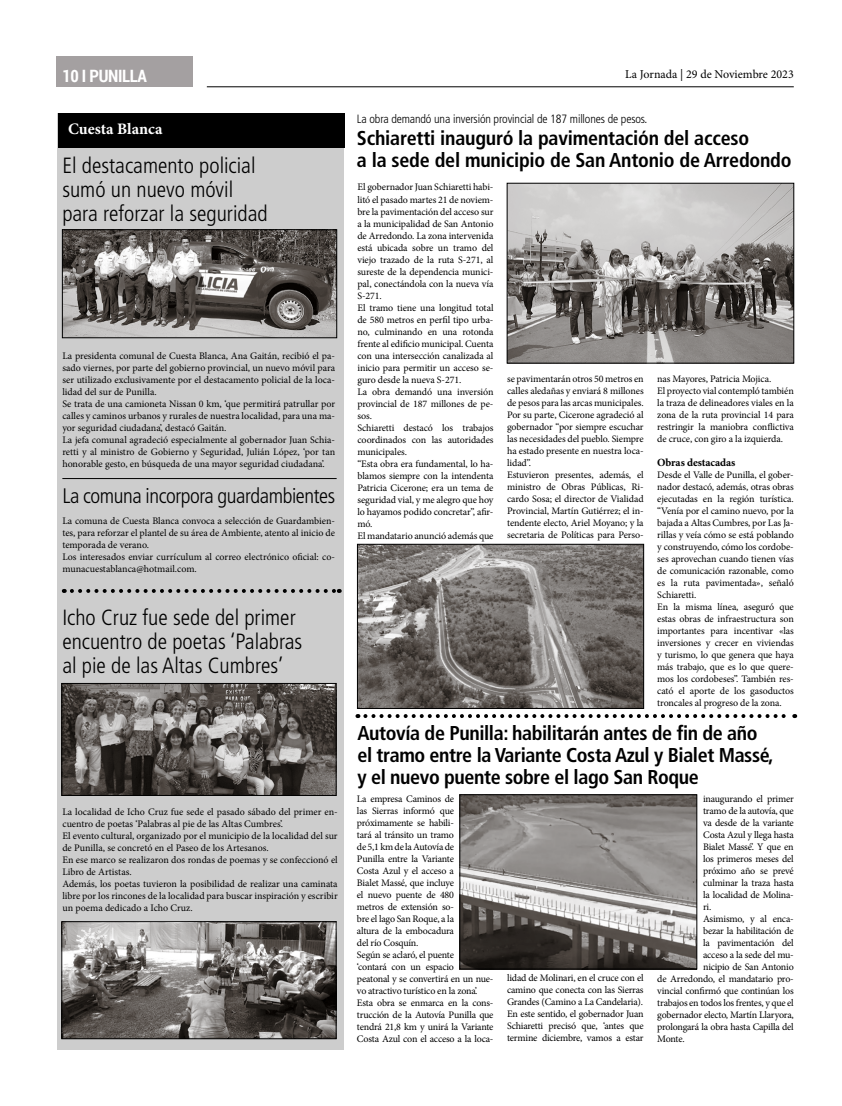
<style>
.page{position:relative;width:842px;height:1106px;background:#fff}
.page>*{position:absolute;margin:0;border:0;box-sizing:border-box;transform-origin:0 0}
.t1{font:300 condensed 22px/24px "Frutiger LT Std";color:#000}
.t2{font:300 condensed 21px "Frutiger LT Std";letter-spacing:-.02em;color:#000}
.t3{font:700 condensed 20px/22px "Frutiger LT Std";letter-spacing:-.02em;color:#000}
.t4{font:700 17px "Roboto Condensed";letter-spacing:-.02em;color:#fff}
.t5{font:700 16px "Minion Pro";color:#fff}
.t6{font:300 condensed 12px "Frutiger LT Std";letter-spacing:-.01em;color:#000}
.t7{font:12px "Minion Pro";color:#000}
.t8{font:700 11px "Minion Pro";letter-spacing:-.01em;color:#000}
.t9{font:10px/12px "Minion Pro";letter-spacing:-.01em;color:#000}
.t10{font:10px "Minion Pro";letter-spacing:-.03em;color:#000}
</style>
<div class="page">
<div style="left:57px;top:57px;width:136px;height:30px;background:#a4a0a1"></div>
<hr style="left:207px;top:86px;width:587px;height:1px;background:#000">
<img style="left:461px;top:796px;width:234px;height:171px">
<div style="left:57px;top:113px;width:286px;height:936px;background:#cdcdcd"></div>
<svg style="left:72px;top:589px;width:268px;height:4px"></svg>
<img style="left:509px;top:185px;width:283px;height:176px">
<div style="left:507px;top:183px;width:287px;height:180px;border:1px solid #000"></div>
<img style="left:359px;top:546px;width:283px;height:161px">
<div style="left:357px;top:544px;width:287px;height:165px;border:1px solid #000"></div>
<div style="left:459px;top:794px;width:238px;height:175px;border:1px solid #000"></div>
<img style="left:64px;top:231px;width:271px;height:105px">
<div style="left:62px;top:229px;width:275px;height:109px;border:1px solid #000"></div>
<img style="left:63px;top:923px;width:272px;height:114px">
<div style="left:61px;top:921px;width:276px;height:118px;border:1px solid #000"></div>
<img style="left:63px;top:685px;width:272px;height:109px">
<div style="left:61px;top:683px;width:276px;height:113px;border:1px solid #000"></div>
<hr style="left:62px;top:478px;width:275px;height:1px;background:#000">
<svg style="left:365px;top:714px;width:430px;height:4px"></svg>
<h3 class="t4" style="left:62px;top:64px;width:86px">10 I PUNILLA</h3>
<h3 class="t5" style="left:68px;top:117px;width:96px">Cuesta Blanca</h3>
<h1 class="t1" style="left:62px;top:154px;width:207px">El destacamento policial sumó un nuevo móvil para reforzar la seguridad</h1>
<p class="t9" style="left:62px;top:350px;width:274px">La presidenta comunal de Cuesta Blanca, Ana Gaitán, recibió el pa&shy;sado viernes, por parte del gobierno provincial, un nuevo móvil para ser utilizado exclusivamente por el destacamento policial de la loca&shy;lidad del sur de Punilla.<br>Se trata de una camioneta Nissan 0 km, ‘que permitirá patrullar por calles y caminos urbanos y rurales de nuestra localidad, para una ma&shy;yor seguridad ciudadana’, destacó Gaitán.<br>La jefa comunal agradeció especialmente al gobernador Juan Schia&shy;retti y al ministro de Gobierno y Seguridad, Julián López, ‘por tan honorable gesto, en búsqueda de una mayor seguridad ciudadana’.</p>
<h2 class="t2" style="left:62px;top:484px;width:274px">La comuna incorpora guardambientes</h2>
<p class="t9" style="left:62px;top:514px;width:274px">La comuna de Cuesta Blanca convoca a selección de Guardambien&shy;tes, para reforzar el plantel de su área de Ambiente, atento al inicio de temporada de verano.<br>Los interesados enviar currículum al correo electrónico oficial: co&shy;munacuestablanca@hotmail.com.</p>
<h1 class="t1" style="left:62px;top:605px;width:241px">Icho Cruz fue sede del primer encuentro de poetas ‘Palabras al pie de las Altas Cumbres’</h1>
<p class="t9" style="left:62px;top:806px;width:277px">La localidad de Icho Cruz fue sede el pasado sábado del primer en&shy;cuentro de poetas ‘Palabras al pie de las Altas Cumbres’.<br>El evento cultural, organizado por el municipio de la localidad del sur de Punilla, se concretó en el Paseo de los Artesanos.<br>En ese marco se realizaron dos rondas de poemas y se confeccionó el Libro de Artistas.<br>Además, los poetas tuvieron la posibilidad de realizar una caminata libre por los rincones de la localidad para buscar inspiración y escribir un poema dedicado a Icho Cruz.</p>
<p class="t7" style="left:625px;top:66px;width:170px">La Jornada | 29 de Noviembre 2023</p>
<p class="t6" style="left:357px;top:112px;width:292px">La obra demandó una inversión provincial de 187 millones de pesos.</p>
<h3 class="t3" style="left:357px;top:127px;width:436px">Schiaretti inauguró la pavimentación del acceso<br>a la sede del municipio de San Antonio de Arredondo</h3>
<p class="t9" style="left:357px;top:181px;width:138px">El gobernador Juan Schiaretti habi&shy;litó el pasado martes 21 de noviem&shy;bre la pavimentación del acceso sur a la municipalidad de San Antonio de Arredondo. La zona intervenida está ubicada sobre un tramo del viejo trazado de la ruta S-271, al sureste de la dependencia munici&shy;pal, conectándola con la nueva vía<br>S-271.<br>El tramo tiene una longitud total de 580 metros en perfil tipo urba&shy;no, culminando en una rotonda frente al edificio municipal. Cuenta con una intersección canalizada al inicio para permitir un acceso se&shy;guro desde la nueva S-271.<br>La obra demandó una inversión provincial de 187 millones de pe&shy;sos.<br>Schiaretti destacó los trabajos coordinados con las autoridades municipales.<br>“Esta obra era fundamental, lo ha&shy;blamos siempre con la intendenta<br>Patricia Cicerone; era un tema de seguridad vial, y me alegro que hoy lo hayamos podido concretar”, afir&shy;mó.<br>El mandatario anunció además que</p>
<p class="t9" style="left:507px;top:373px;width:138px">se pavimentarán otros 50 metros en calles aledañas y enviará 8 millones de pesos para las arcas municipales.<br>Por su parte, Cicerone agradeció al gobernador “por siempre escuchar las necesidades del pueblo. Siempre ha estado presente en nuestra loca&shy;lidad”.<br>Estuvieron presentes, además, el ministro de Obras Públicas, Ri&shy;cardo Sosa; el director de Vialidad Provincial, Martín Gutiérrez; el in&shy;tendente electo, Ariel Moyano; y la secretaria de Políticas para Perso-</p>
<p class="t9" style="left:657px;top:373px;width:138px">nas Mayores, Patricia Mojica.<br>El proyecto vial contempló también la traza de delineadores viales en la zona de la ruta provincial 14 para restringir la maniobra conflictiva de cruce, con giro a la izquierda.</p>
<p class="t8" style="left:657px;top:455px;width:80px">Obras destacadas</p>
<p class="t9" style="left:657px;top:469px;width:138px">Desde el Valle de Punilla, el gober&shy;nador destacó, además, otras obras ejecutadas en la región turística. “Venía por el camino nuevo, por la bajada a Altas Cumbres, por Las Ja&shy;rillas y veía cómo se está poblando y construyendo, cómo los cordobe&shy;ses aprovechan cuando tienen vías de comunicación razonable, como es la ruta pavimentada», señaló<br>Schiaretti.<br>En la misma línea, aseguró que estas obras de infraestructura son importantes para incentivar «las inversiones y crecer en viviendas y turismo, lo que genera que haya más trabajo, que es lo que quere&shy;mos los cordobeses”. También res&shy;cató el aporte de los gasoductos troncales al progreso de la zona.</p>
<h3 class="t3" style="left:357px;top:722px;width:418px">Autovía de Punilla: habilitarán antes de fin de año el tramo entre la Variante Costa Azul y Bialet Massé, y el nuevo puente sobre el lago San Roque</h3>
<p class="t9" style="left:357px;top:792px;width:138px">La empresa Caminos de<br>las Sierras informó que próximamente se habili-<br>tará al tránsito un tramo<br>de 5,1 km de la Autovía de<br>Punilla entre la Variante<br>Costa Azul y el acceso a<br>Bialet Massé, que incluye<br>el nuevo puente de 480<br>metros de extensión so-<br>bre el lago San Roque, a la<br>altura de la embocadura<br>del río Cosquín.<br>Según se aclaró, el puente<br>‘contará con un espacio<br>peatonal y se convertirá en un nue&shy;vo atractivo turístico en la zona’.<br>Esta obra se enmarca en la cons&shy;trucción de la Autovía Punilla que tendrá 21,8 km y unirá la Variante<br>Costa Azul con el acceso a la loca-</p>
<p class="t9" style="left:703px;top:792px;width:92px">inaugurando el primer</p>
<p class="t9" style="left:703px;top:804px;width:92px">tramo de la autovía, que</p>
<p class="t9" style="left:703px;top:816px;width:92px">va desde de la variante</p>
<p class="t9" style="left:703px;top:828px;width:92px">Costa Azul y llega hasta</p>
<p class="t9" style="left:703px;top:840px;width:92px">Bialet Massé’. Y que en</p>
<p class="t9" style="left:703px;top:852px;width:92px">los primeros meses del</p>
<p class="t10" style="left:703px;top:863px;width:92px">próximo año se prevé</p>
<p class="t9" style="left:703px;top:876px;width:92px">culminar la traza hasta</p>
<p class="t9" style="left:703px;top:888px;width:92px">la localidad de Molina-</p>
<p class="t9" style="left:703px;top:900px;width:10px">ri.</p>
<p class="t9" style="left:703px;top:912px;width:92px">Asimismo, y al enca-</p>
<p class="t9" style="left:703px;top:924px;width:92px">bezar la habilitación de</p>
<p class="t9" style="left:703px;top:936px;width:92px">la pavimentación del</p>
<p class="t9" style="left:703px;top:948px;width:92px">acceso a la sede del mu-</p>
<p class="t9" style="left:703px;top:960px;width:92px">nicipio de San Antonio</p>
<p class="t9" style="left:657px;top:972px;width:138px">de Arredondo, el mandatario pro-</p>
<p class="t9" style="left:657px;top:984px;width:138px">vincial confirmó que continúan los</p>
<p class="t9" style="left:657px;top:996px;width:138px">trabajos en todos los frentes, y que el</p>
<p class="t9" style="left:657px;top:1008px;width:138px">gobernador electo, Martín Llaryora,</p>
<p class="t9" style="left:657px;top:1020px;width:138px">prolongará la obra hasta Capilla del</p>
<p class="t9" style="left:657px;top:1032px;width:29px">Monte.</p>
<p class="t9" style="left:507px;top:971px;width:138px;text-align:justify">lidad de Molinari, en el cruce con el camino que conecta con las Sierras Grandes (Camino a La Candelaria).<br>En este sentido, el gobernador Juan Schiaretti precisó que, ‘antes que termine diciembre, vamos a estar</p>
</div>
